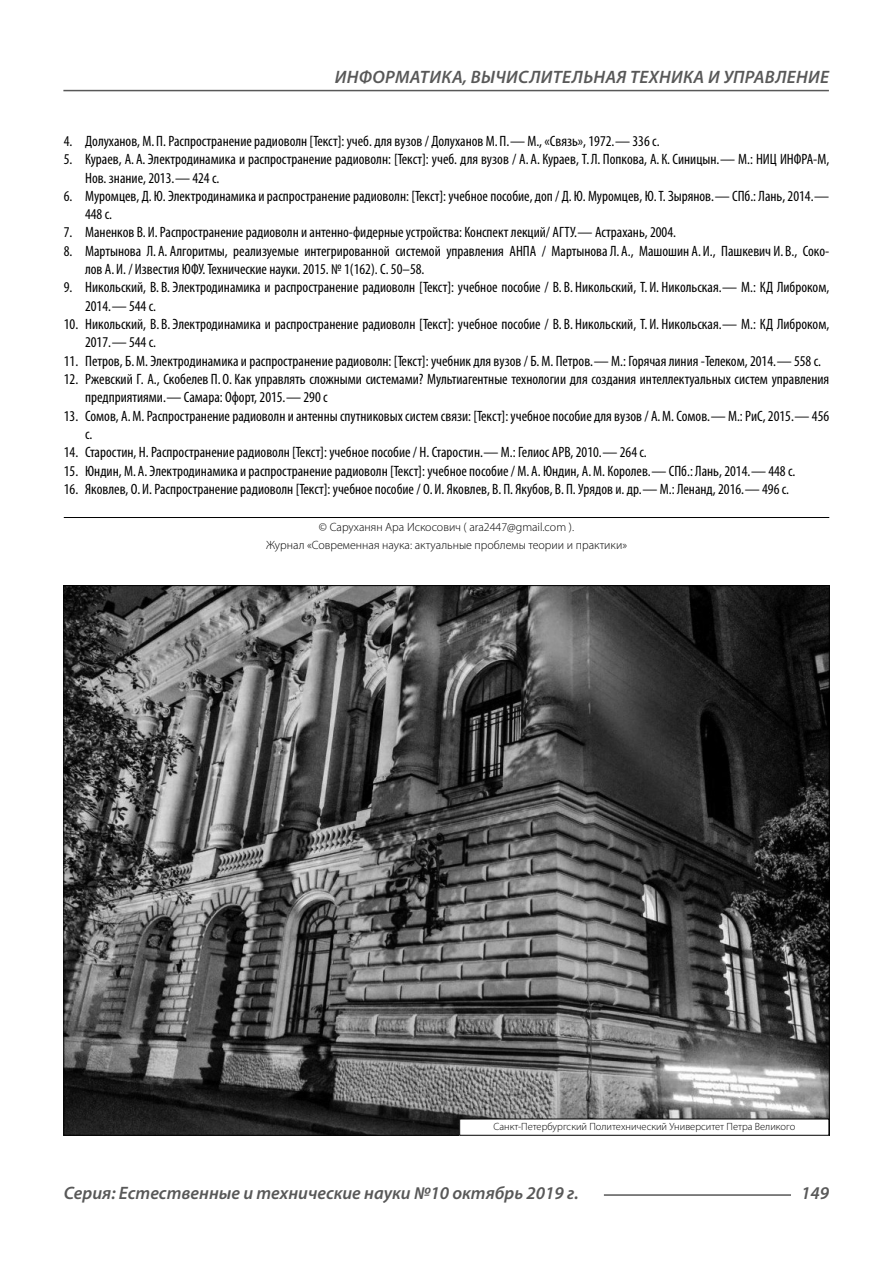
<style>
.page{position:relative;width:893px;height:1263px;background:#fff}
.page>*{position:absolute;margin:0;border:0;box-sizing:border-box;transform-origin:0 0}
.t1{font:italic 600 18px "Myriad Pro";color:#585858}
.t2{font:italic 600 18px "Myriad Pro";letter-spacing:.02em;color:#585858}
.t3{font:condensed 15px/18.3px "Myriad Pro";color:#000}
.t4{font:300 12px/18.3px "Myriad Pro";color:#000;text-align:center}
.t5{font:300 10.5px "Myriad Pro";color:#000}
</style>
<div class="page">
<hr style="left:64px;top:517px;width:765px;height:1px;background:#000">
<img style="left:65px;top:587px;width:763px;height:547px">
<div style="left:460px;top:1119px;width:369px;height:16px;background:#fff"></div>
<div style="left:459px;top:1119px;width:370px;height:17px;border:1px solid #000"></div>
<hr style="left:604px;top:1194px;width:187px;height:2px;background:#585858">
<hr style="left:63px;top:90px;width:766px;height:1px;background:#585858">
<p class="t2" style="left:335px;top:71px;width:496px">ИНФОРМАТИКА, ВЫЧИСЛИТЕЛЬНАЯ ТЕХНИКА И УПРАВЛЕНИЕ</p>
<p class="t3" style="left:64px;top:133px;width:597px">4. Долуханов, М. П. Распространение радиоволн [ Текст]: учеб. для вузов / Долуханов М. П. — М., «Связь», 1972. — 336 с.</p>
<p class="t3" style="left:85px;top:151px;width:746px;text-indent:-21px">5. Кураев, А. А. Электродинамика и распространение радиоволн: [Текст]: учеб. для вузов / А. А. Кураев, Т. Л. Попкова, А. К. Синицын. — М.: НИЦ ИНФРА-М,<br>Нов. знание, 2013. — 424 c.</p>
<p class="t3" style="left:85px;top:188px;width:746px;text-indent:-21px">6. Муромцев, Д. Ю. Электродинамика и распространение радиоволн: [Текст]: учебное пособие, доп / Д. Ю. Муромцев, Ю. Т. Зырянов. — СПб.: Лань, 2014. —<br>448 c.</p>
<p class="t3" style="left:64px;top:225px;width:614px">7. Маненков В. И. Распространение радиоволн и антенно-фидерные устройства: Конспект лекций/ АГТУ. — Астрахань, 2004.</p>
<p class="t3" style="left:85px;top:243px;width:746px;text-indent:-21px">8. Мартынова Л. А. Алгоритмы, реализуемые интегрированной системой управления АНПА / Мартынова Л. А., Машошин А. И., Пашкевич И. В., Соко&shy;лов А. И. / Известия ЮФУ. Технические науки. 2015. № 1(162). C. 50–58.</p>
<p class="t3" style="left:85px;top:280px;width:746px;text-indent:-21px">9. Никольский, В. В. Электродинамика и распространение радиоволн [Текст]: учебное пособие / В. В. Никольский, Т. И. Никольская. — М.: КД Либроком,<br>2014. — 544 c.</p>
<p class="t3" style="left:85px;top:316px;width:746px;text-indent:-21px">10. Никольский, В. В. Электродинамика и распространение радиоволн [Текст]: учебное пособие / В. В. Никольский, Т. И. Никольская. — М.: КД Либроком,<br>2017. — 544 c.</p>
<p class="t3" style="left:64px;top:353px;width:759px">11. Петров, Б. М. Электродинамика и распространение радиоволн: [Текст]: учебник для вузов / Б. М. Петров. — М.: Горячая линия -Телеком, 2014. — 558 c.</p>
<p class="t3" style="left:85px;top:371px;width:746px;text-indent:-21px">12. Ржевский Г. А., Скобелев П. О. Как управлять сложными системами? Мультиагентные технологии для создания интеллектуальных систем управления предприятиями. — Самара: Офорт, 2015. — 290 с</p>
<p class="t3" style="left:85px;top:408px;width:746px;text-indent:-21px">13. Сомов, А. М. Распространение радиоволн и антенны спутниковых систем связи: [Текст]: учебное пособие для вузов / А. М. Сомов. — М.: РиС, 2015. — 456 c.</p>
<p class="t3" style="left:64px;top:445px;width:584px">14. Старостин, Н. Распространение радиоволн [Текст]: учебное пособие / Н. Старостин. — М.: Гелиос АРВ, 2010. — 264 c.</p>
<p class="t3" style="left:64px;top:463px;width:733px">15. Юндин, М. А. Электродинамика и распространение радиоволн [Текст]: учебное пособие / М. А. Юндин, А. М. Королев. — СПб.: Лань, 2014. — 448 c.</p>
<p class="t3" style="left:64px;top:481px;width:727px">16. Яковлев, О. И. Распространение радиоволн [Текст]: учебное пособие / О. И. Яковлев, В. П. Якубов, В. П. Урядов и. др. — М.: Ленанд, 2016. — 496 c.</p>
<p class="t4" style="left:266px;top:518px;width:363px">© Саруханян Ара Искосович ( ara2447@gmail.com ).<br>Журнал «Современная наука: актуальные проблемы теории и практики»</p>
<p class="t5" style="left:493px;top:1122px;width:303px">Санкт-Петербургский Политехнический Университет Петра Великого</p>
<p class="t1" style="left:64px;top:1186px;width:516px">Серия: Естественные и технические науки №10 октябрь 2019 г.</p>
<p class="t1" style="left:801px;top:1186px;width:30px">149</p>
</div>
